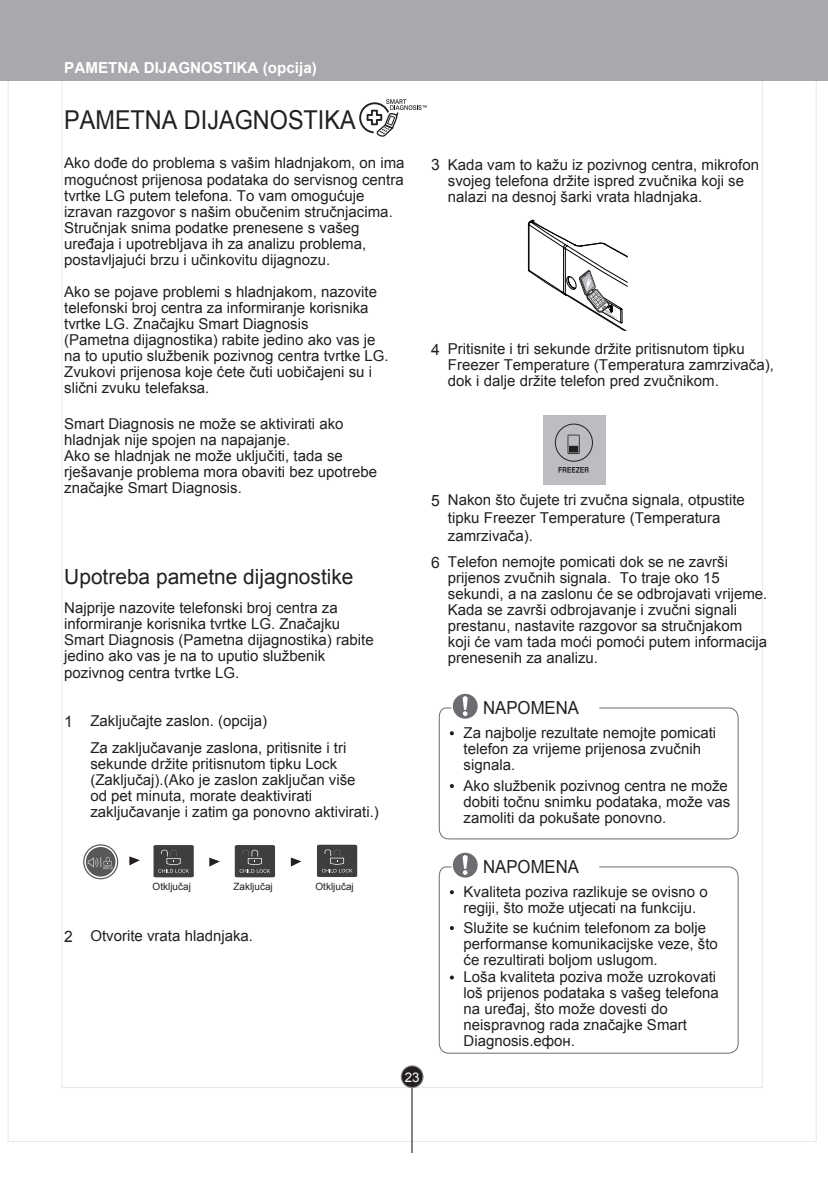
<style>
.page{position:relative;width:828px;height:1197px;background:#fff}
.page>*{position:absolute;margin:0;border:0;box-sizing:border-box;transform-origin:0 0}
.t1{font:26px "Arial";color:#231f20;scale:.9 1}
.t2{font:20.8px "Arial";color:#231f20}
.t3{font:18px "Arial";color:#231f20;scale:.93 1}
.t4{font:700 15.2px "Arial";color:#fff}
.t5{font:15px/16px "Arial";color:#231f20}
.t6{font:13.4px "Arial";color:#fff}
.t7{font:10px "Arial";color:#231f20}
.s1{font-size:15.6px}
</style>
<div class="page">
<hr style="left:411px;top:1069px;width:2px;height:82px;background:#808285">
<svg style="left:401px;top:1065px;width:22px;height:22px"></svg>
<div style="left:402px;top:1066px;width:20px;height:20px;background:#231f20;border-radius:50%"></div>
<div style="left:0;top:0;width:828px;height:81px;background:#a8a9ad"></div>
<svg style="left:453px;top:693px;width:25px;height:14px"></svg>
<svg style="left:438px;top:707px;width:301px;height:132px"></svg>
<svg style="left:453px;top:852px;width:25px;height:13px"></svg>
<svg style="left:438px;top:865px;width:301px;height:189px"></svg>
<svg style="left:359px;top:99px;width:68px;height:38px"></svg>
<svg style="left:528px;top:220px;width:99px;height:111px"></svg>
<div style="left:543px;top:415px;width:63px;height:69px;background:#bcbdc0"></div>
<svg style="left:567px;top:434px;width:12px;height:20px"></svg>
<div style="left:569px;top:446px;width:9px;height:6px;background:#231f20"></div>
<div style="left:555px;top:424px;width:38px;height:37px;border:1px solid #231f20;border-radius:50%"></div>
<svg style="left:558px;top:467px;width:31px;height:5px"></svg>
<svg style="left:317px;top:844px;width:40px;height:32px"></svg>
<svg style="left:235px;top:845px;width:40px;height:32px"></svg>
<svg style="left:153px;top:845px;width:41px;height:32px"></svg>
<svg style="left:129px;top:856px;width:11px;height:9px"></svg>
<svg style="left:209px;top:857px;width:11px;height:9px"></svg>
<svg style="left:291px;top:857px;width:10px;height:9px"></svg>
<svg style="left:83px;top:844px;width:35px;height:35px"></svg>
<div style="left:84px;top:845px;width:33px;height:33px;border:2px solid #fff;border-radius:50%"></div>
<svg style="left:88px;top:856px;width:25px;height:13px"></svg>
<p class="t4" style="left:64px;top:58px;width:254px">PAMETNA DIJAGNOSTIKA (opcija)</p>
<h1 class="t1" style="left:64px;top:102px;width:325px">PAMETNA DIJAGNOSTIKA</h1>
<p class="t5" style="left:64px;top:155px;width:342px">Ako dođe do problema s vašim hladnjakom, on ima mogućnost prijenosa podataka do servisnog centra tvrtke LG putem telefona. To vam omogućuje izravan razgovor s našim obučenim stručnjacima.<br>Stručnjak snima podatke prenesene s vašeg uređaja i upotrebljava ih za analizu problema, postavljajući brzu i učinkovitu dijagnozu.</p>
<p class="t5" style="left:64px;top:284px;width:326px">Ako se pojave problemi s hladnjakom, nazovite telefonski broj centra za informiranje korisnika tvrtke LG. Značajku Smart Diagnosis<br>(Pametna dijagnostika) rabite jedino ako vas je na to uputio službenik pozivnog centra tvrtke LG.<br>Zvukovi prijenosa koje ćete čuti uobičajeni su i slični zvuku telefaksa.</p>
<p class="t5" style="left:64px;top:416px;width:314px">Smart Diagnosis ne može se aktivirati ako hladnjak nije spojen na napajanje.<br>Ako se hladnjak ne može uključiti, tada se rješavanje problema mora obaviti bez upotrebe značajke Smart Diagnosis.</p>
<h2 class="t2" style="left:64px;top:563px;width:291px">Upotreba pametne dijagnostike</h2>
<p class="t5" style="left:64px;top:600px;width:311px">Najprije nazovite telefonski broj centra za informiranje korisnika tvrtke LG. Značajku Smart Diagnosis (Pametna dijagnostika) rabite jedino ako vas je na to uputio službenik pozivnog centra tvrtke LG.</p>
<p class="t5" style="left:90px;top:707px;width:257px;line-height:26.8px;text-indent:-26px"><span class="s1">1</span> Zaključajte zaslon. (opcija)<br>Za zaključavanje zaslona, pritisnite i tri</p>
<p class="t5" style="left:90px;top:755px;width:290px">sekunde držite pritisnutom tipku Lock (Zaključaj).(Ako je zaslon zaključan više<br>od pet minuta, morate deaktivirati zaključavanje i zatim ga ponovno aktivirati.)</p>
<p class="t7" style="left:153px;top:879px;width:40px">Otključaj</p>
<p class="t7" style="left:233px;top:879px;width:41px">Zaključaj</p>
<p class="t7" style="left:315px;top:879px;width:40px">Otključaj</p>
<p class="t5" style="left:64px;top:927px;width:190px"><span class="s1">2</span> Otvorite vrata hladnjaka.</p>
<p class="t6" style="left:405px;top:1068px;width:16px">23</p>
<p class="t5" style="left:448px;top:156px;width:312px;text-indent:-17px"><span class="s1">3</span> Kada vam to kažu iz pozivnog centra, mikrofon svojeg telefona držite ispred zvučnika koji se nalazi na desnoj šarki vrata hladnjaka.</p>
<p class="t5" style="left:448px;top:341px;width:327px;text-indent:-17px"><span class="s1">4</span> Pritisnite i tri sekunde držite pritisnutom tipku<br>Freezer Temperature (Temperatura zamrzivača), dok i dalje držite telefon pred zvučnikom.</p>
<p class="t5" style="left:448px;top:491px;width:298px;line-height:18px;text-indent:-17px"><span class="s1">5</span> Nakon što čujete tri zvučna signala, otpustite tipku Freezer Temperature (Temperatura zamrzivača).</p>
<p class="t5" style="left:448px;top:554px;width:321px;text-indent:-17px"><span class="s1">6</span> Telefon nemojte pomicati dok se ne završi prijenos zvučnih signala. To traje oko 15 sekundi, a na zaslonu će se odbrojavati vrijeme.<br>Kada se završi odbrojavanje i zvučni signali prestanu, nastavite razgovor sa stručnjakom koji će vam tada moći pomoći putem informacija prenesenih za analizu.</p>
<p class="t3" style="left:483px;top:695px;width:105px">NAPOMENA</p>
<p class="t5" style="left:463px;top:725px;width:254px">Za najbolje rezultate nemojte pomicati telefon za vrijeme prijenosa zvučnih signala.</p>
<p class="t5" style="left:463px;top:777px;width:268px">Ako službenik pozivnog centra ne može dobiti točnu snimku podataka, može vas zamoliti da pokušate ponovno.</p>
<p class="t3" style="left:483px;top:854px;width:105px">NAPOMENA</p>
<p class="t5" style="left:463px;top:883px;width:246px">Kvaliteta poziva razlikuje se ovisno o regiji, što može utjecati na funkciju.</p>
<p class="t5" style="left:463px;top:919px;width:256px">Služite se kućnim telefonom za bolje performanse komunikacijske veze, što će rezultirati boljom uslugom.</p>
<p class="t5" style="left:463px;top:969px;width:257px">Loša kvaliteta poziva može uzrokovati loš prijenos podataka s vašeg telefona na uređaj, što može dovesti do neispravnog rada značajke Smart<br>Diagnosis.ефон.</p>
</div>
